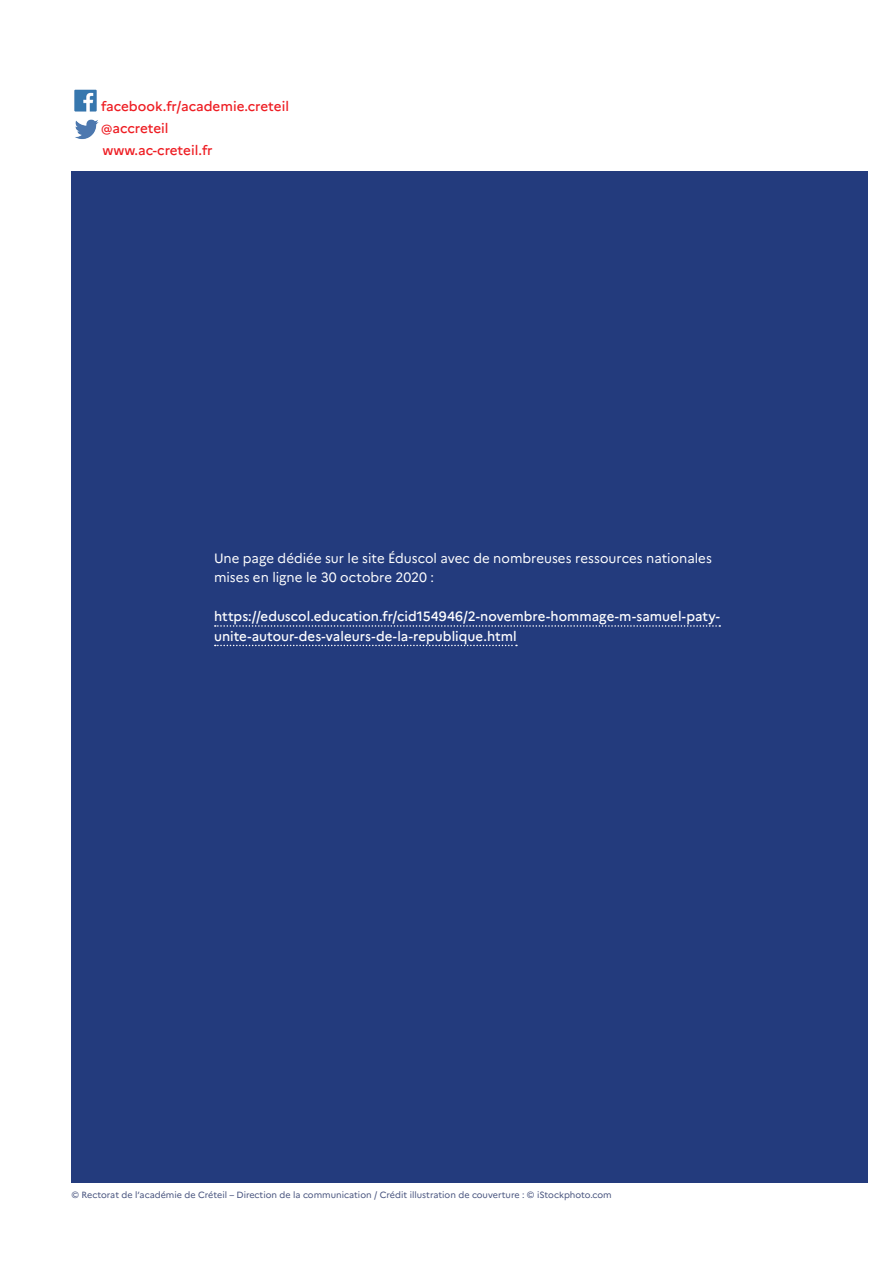
<style>
.page{position:relative;width:893px;height:1263px;background:#fff}
.page>*{position:absolute;margin:0;border:0;box-sizing:border-box;transform-origin:0 0}
.t1{font:500 13.5px/19.5px "Marianne";color:#fff}
.t2{font:13.5px/19.5px "Marianne";color:#fff}
.t3{font:500 13.5px/22.6px "Marianne";color:#ee1d23}
.t4{font:9px "Marianne";color:#46527d}
</style>
<div class="page">
<div style="left:71px;top:171px;width:796px;height:1012px;background:#233b7d"></div>
<img style="left:74px;top:89px;width:23px;height:23px">
<img style="left:75px;top:119px;width:24px;height:20px">
<svg style="left:215px;top:625px;width:505px;height:2px"></svg>
<svg style="left:215px;top:645px;width:302px;height:1px"></svg>
<p class="t3" style="left:101px;top:95px;width:189px">facebook.fr/academie.creteil @accreteil</p>
<p class="t3" style="left:102px;top:139px;width:112px">www.ac-creteil.fr</p>
<p class="t2" style="left:214px;top:548px;width:499px">Une page dédiée sur le site Éduscol avec de nombreuses ressources nationales mises en ligne le 30 octobre 2020 :</p>
<p class="t1" style="left:214px;top:607px;width:507px">https://eduscol.education.fr/cid154946/2-novembre-hommage-m-samuel-paty&shy;unite-autour-des-valeurs-de-la-republique.html</p>
<p class="t4" style="left:71px;top:1189px;width:542px">© Rectorat de l’académie de Créteil – Direction de la communication / Crédit illustration de couverture : © iStockphoto.com</p>
</div>
